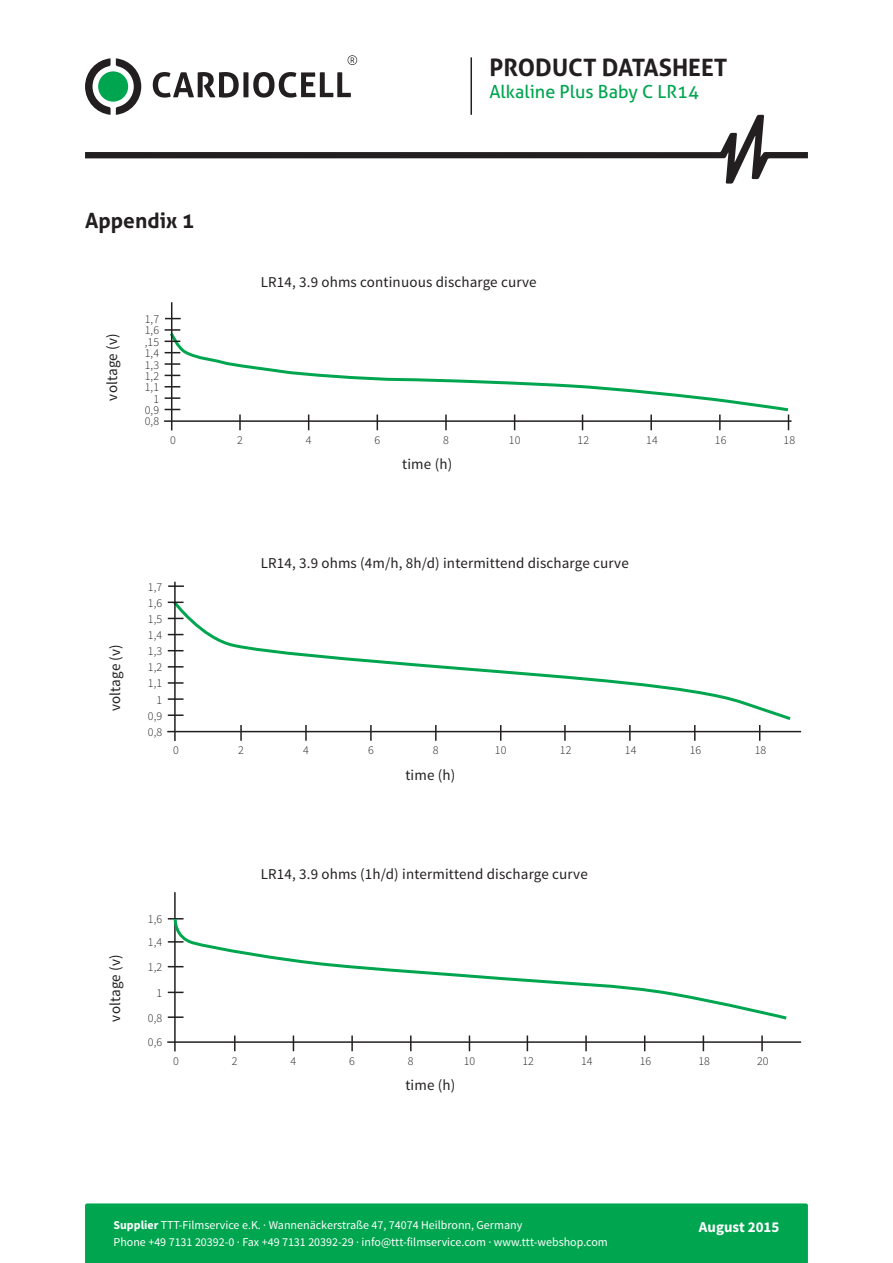
<style>
.page{position:relative;width:893px;height:1263px;background:#fff}
.page>*{position:absolute;margin:0;border:0;box-sizing:border-box;transform-origin:0 0}
.t1{font:700 24px "Aller";color:#231f20}
.t2{font:700 21px "Aller";color:#231f20}
.t3{font:18px "Aller";color:#00a54f}
.t4{font:15px "Source Sans Pro";letter-spacing:.01em;color:#231f20}
.t5{font:700 15px "Source Sans Pro";color:#fff}
.t6{font:12px "Source Sans Pro";color:#fff}
.t7{font:300 12px "Source Sans Pro";letter-spacing:.01em;color:#231f20}
.s1{font-weight:700}
</style>
<div class="page">
<div style="left:85px;top:1203px;width:723px;height:60px;background:#00a54f"></div>
<svg style="left:85px;top:58px;width:56px;height:57px"></svg>
<svg style="left:153px;top:72px;width:198px;height:26px"></svg>
<svg style="left:347px;top:55px;width:10px;height:10px"></svg>
<svg style="left:85px;top:115px;width:723px;height:69px"></svg>
<hr style="left:470px;top:57px;width:2px;height:58px;background:#231f20">
<svg style="left:168px;top:331px;width:621px;height:82px"></svg>
<svg style="left:171px;top:603px;width:620px;height:117px"></svg>
<hr style="left:171px;top:302px;width:1px;height:128px;background:#231f20">
<hr style="left:174px;top:582px;width:2px;height:159px;background:#231f20">
<hr style="left:174px;top:892px;width:2px;height:159px;background:#231f20">
<hr style="left:164px;top:420px;width:628px;height:2px;background:#231f20">
<hr style="left:167px;top:731px;width:634px;height:1px;background:#231f20">
<hr style="left:167px;top:1041px;width:634px;height:2px;background:#231f20">
<svg style="left:165px;top:386px;width:15px;height:1px"></svg>
<svg style="left:168px;top:682px;width:16px;height:2px"></svg>
<svg style="left:165px;top:375px;width:15px;height:1px"></svg>
<svg style="left:168px;top:666px;width:16px;height:1px"></svg>
<svg style="left:165px;top:397px;width:15px;height:2px"></svg>
<svg style="left:168px;top:698px;width:16px;height:2px"></svg>
<svg style="left:165px;top:409px;width:15px;height:1px"></svg>
<svg style="left:168px;top:714px;width:16px;height:2px"></svg>
<svg style="left:165px;top:363px;width:15px;height:2px"></svg>
<svg style="left:168px;top:650px;width:16px;height:1px"></svg>
<svg style="left:165px;top:341px;width:15px;height:1px"></svg>
<svg style="left:168px;top:618px;width:16px;height:1px"></svg>
<svg style="left:165px;top:352px;width:15px;height:1px"></svg>
<svg style="left:168px;top:634px;width:16px;height:1px"></svg>
<svg style="left:165px;top:329px;width:15px;height:2px"></svg>
<svg style="left:168px;top:601px;width:16px;height:2px"></svg>
<svg style="left:165px;top:318px;width:16px;height:1px"></svg>
<svg style="left:168px;top:585px;width:16px;height:2px"></svg>
<svg style="left:377px;top:414px;width:1px;height:16px"></svg>
<svg style="left:370px;top:725px;width:2px;height:16px"></svg>
<svg style="left:351px;top:1035px;width:2px;height:16px"></svg>
<svg style="left:308px;top:414px;width:1px;height:16px"></svg>
<svg style="left:305px;top:725px;width:2px;height:16px"></svg>
<svg style="left:293px;top:1035px;width:1px;height:16px"></svg>
<svg style="left:239px;top:414px;width:2px;height:16px"></svg>
<svg style="left:240px;top:725px;width:2px;height:16px"></svg>
<svg style="left:234px;top:1035px;width:2px;height:16px"></svg>
<svg style="left:445px;top:414px;width:2px;height:16px"></svg>
<svg style="left:435px;top:725px;width:2px;height:16px"></svg>
<svg style="left:410px;top:1035px;width:2px;height:16px"></svg>
<svg style="left:514px;top:414px;width:1px;height:16px"></svg>
<svg style="left:500px;top:725px;width:1px;height:16px"></svg>
<svg style="left:469px;top:1035px;width:1px;height:16px"></svg>
<svg style="left:582px;top:414px;width:1px;height:16px"></svg>
<svg style="left:564px;top:725px;width:2px;height:16px"></svg>
<svg style="left:527px;top:1035px;width:1px;height:16px"></svg>
<svg style="left:650px;top:414px;width:2px;height:16px"></svg>
<svg style="left:629px;top:725px;width:2px;height:16px"></svg>
<svg style="left:585px;top:1035px;width:2px;height:16px"></svg>
<svg style="left:719px;top:414px;width:2px;height:16px"></svg>
<svg style="left:694px;top:725px;width:1px;height:16px"></svg>
<svg style="left:644px;top:1035px;width:1px;height:16px"></svg>
<svg style="left:788px;top:414px;width:1px;height:16px"></svg>
<svg style="left:759px;top:725px;width:1px;height:16px"></svg>
<svg style="left:703px;top:1035px;width:1px;height:16px"></svg>
<svg style="left:761px;top:1035px;width:2px;height:16px"></svg>
<svg style="left:172px;top:916px;width:615px;height:105px"></svg>
<h1 class="t1" style="left:489px;top:53px;width:239px">PRODUCT DATASHEET</h1>
<p class="t3" style="left:489px;top:81px;width:211px">Alkaline Plus Baby C LR14</p>
<h2 class="t2" style="left:85px;top:208px;width:111px">Appendix 1</h2>
<p class="t4" style="left:103px;top:401px;width:68px;rotate:-90deg">voltage (v)</p>
<p class="t7" style="left:145px;top:312px;width:16px">1,7</p>
<p class="t7" style="left:145px;top:323px;width:16px">1,6</p>
<p class="t7" style="left:145px;top:335px;width:16px">,15</p>
<p class="t7" style="left:145px;top:346px;width:16px">1,4</p>
<p class="t7" style="left:145px;top:357px;width:16px">1,3</p>
<p class="t7" style="left:145px;top:369px;width:16px">1,2</p>
<p class="t7" style="left:145px;top:380px;width:16px">1,1</p>
<p class="t7" style="left:153px;top:391px;width:7px">1</p>
<p class="t7" style="left:145px;top:403px;width:16px">0,9</p>
<p class="t7" style="left:145px;top:414px;width:16px">0,8</p>
<p class="t7" style="left:170px;top:433px;width:7px">0</p>
<p class="t4" style="left:106px;top:711px;width:68px;rotate:-90deg">voltage (v)</p>
<p class="t7" style="left:148px;top:579px;width:16px">1,7</p>
<p class="t7" style="left:148px;top:595px;width:16px">1,6</p>
<p class="t7" style="left:148px;top:612px;width:16px">1,5</p>
<p class="t7" style="left:148px;top:628px;width:16px">1,4</p>
<p class="t7" style="left:148px;top:644px;width:16px">1,3</p>
<p class="t7" style="left:148px;top:660px;width:16px">1,2</p>
<p class="t7" style="left:148px;top:676px;width:16px">1,1</p>
<p class="t7" style="left:157px;top:692px;width:7px">1</p>
<p class="t7" style="left:148px;top:708px;width:16px">0,9</p>
<p class="t7" style="left:148px;top:724px;width:16px">0,8</p>
<p class="t7" style="left:173px;top:743px;width:7px">0</p>
<p class="t4" style="left:106px;top:1021px;width:68px;rotate:-90deg">voltage (v)</p>
<p class="t7" style="left:148px;top:912px;width:16px">1,6</p>
<p class="t7" style="left:148px;top:935px;width:16px">1,4</p>
<p class="t7" style="left:148px;top:960px;width:16px">1,2</p>
<p class="t7" style="left:157px;top:985px;width:7px">1</p>
<p class="t7" style="left:148px;top:1010px;width:16px">0,8</p>
<p class="t7" style="left:148px;top:1035px;width:16px">0,6</p>
<p class="t7" style="left:173px;top:1054px;width:7px">0</p>
<p class="t4" style="left:261px;top:272px;width:277px">LR14, 3.9 ohms continuous discharge curve</p>
<p class="t7" style="left:237px;top:433px;width:7px">2</p>
<p class="t7" style="left:306px;top:433px;width:7px">4</p>
<p class="t7" style="left:374px;top:433px;width:7px">6</p>
<p class="t7" style="left:443px;top:433px;width:7px">8</p>
<p class="t4" style="left:402px;top:455px;width:52px">time (h)</p>
<p class="t7" style="left:509px;top:433px;width:13px">10</p>
<p class="t7" style="left:577px;top:433px;width:13px">12</p>
<p class="t7" style="left:646px;top:433px;width:13px">14</p>
<p class="t4" style="left:261px;top:554px;width:370px">LR14, 3.9 ohms (4m/h, 8h/d) intermittend discharge curve</p>
<p class="t7" style="left:715px;top:433px;width:13px">16</p>
<p class="t7" style="left:783px;top:433px;width:13px">18</p>
<p class="t7" style="left:238px;top:743px;width:7px">2</p>
<p class="t7" style="left:303px;top:743px;width:7px">4</p>
<p class="t7" style="left:368px;top:743px;width:7px">6</p>
<p class="t7" style="left:433px;top:743px;width:7px">8</p>
<p class="t4" style="left:405px;top:765px;width:52px">time (h)</p>
<p class="t7" style="left:495px;top:743px;width:13px">10</p>
<p class="t7" style="left:560px;top:743px;width:13px">12</p>
<p class="t4" style="left:261px;top:864px;width:329px">LR14, 3.9 ohms (1h/d) intermittend discharge curve</p>
<p class="t7" style="left:625px;top:743px;width:13px">14</p>
<p class="t7" style="left:690px;top:743px;width:13px">16</p>
<p class="t7" style="left:755px;top:743px;width:13px">18</p>
<p class="t7" style="left:232px;top:1053px;width:7px">2</p>
<p class="t7" style="left:291px;top:1053px;width:7px">4</p>
<p class="t7" style="left:349px;top:1053px;width:7px">6</p>
<p class="t7" style="left:408px;top:1053px;width:7px">8</p>
<p class="t4" style="left:405px;top:1076px;width:52px">time (h)</p>
<p class="t7" style="left:464px;top:1053px;width:13px">10</p>
<p class="t7" style="left:522px;top:1053px;width:13px">12</p>
<p class="t7" style="left:581px;top:1053px;width:13px">14</p>
<p class="t7" style="left:640px;top:1053px;width:13px">16</p>
<p class="t7" style="left:698px;top:1053px;width:13px">18</p>
<p class="t7" style="left:757px;top:1053px;width:13px">20</p>
<p class="t6" style="left:114px;top:1218px;width:410px"><span class="s1">Supplier</span> TTT-Filmservice e.K. · Wannenäckerstraße 47, 74074 Heilbronn, Germany</p>
<p class="t5" style="left:699px;top:1217px;width:82px">August 2015</p>
<p class="t6" style="left:114px;top:1234px;width:496px">Phone +49 7131 20392-0 · Fax +49 7131 20392-29 · info@ttt-filmservice.com · www.ttt-webshop.com</p>
</div>
